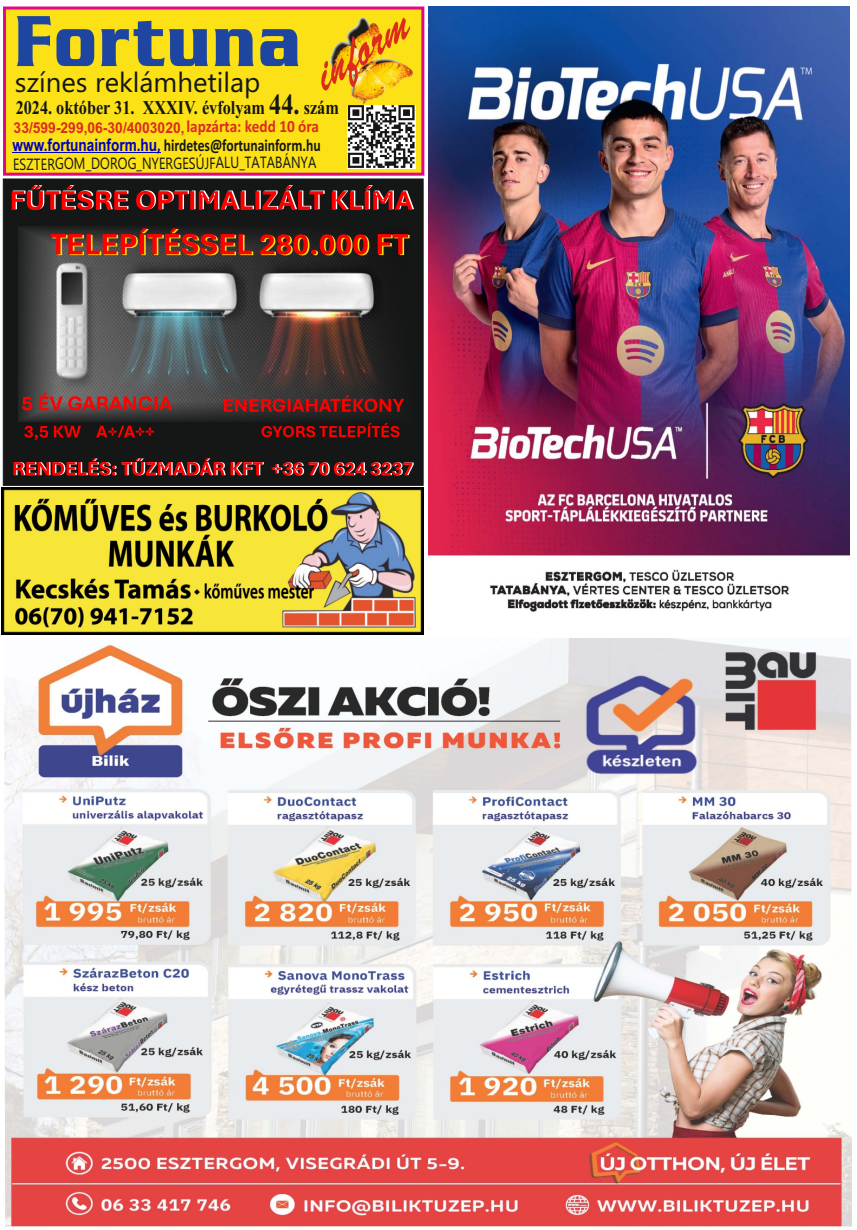
<style>
.page{position:relative;width:857px;height:1230px;background:#fff}
.page>*{position:absolute;margin:0;border:0;box-sizing:border-box;transform-origin:0 0}
.t1{font:27.6px "Ebrima";color:#151616}
.t2{font:700 19.5px "Times New Roman";color:#151616;scale:.83 1}
.t3{font:700 17.25px "Calibri";color:#151616;scale:.79 1}
.t4{font:16.2px "Ebrima";color:#151616;scale:.81 1}
.t5{font:700 15px "Arial";color:#dd2b1c;scale:.92 1}
.s1{font-family:"Arial";color:#0000c4}
.s2{color:#0000c4}
.s3{font-size:29.25px}
.s4{font-family:"Calibri";font-size:17.1px}
</style>
<div class="page">
<div style="left:3px;top:7px;width:421px;height:169px;background:#fbe116;border:3px solid #e10886"></div>
<hr style="left:13px;top:152px;width:144px;height:1px;background:#0000c4">
<svg style="left:17px;top:16px;width:281px;height:50px"></svg>
<img style="left:350px;top:17px;width:62px;height:87px">
<img style="left:321px;top:18px;width:89px;height:73px">
<img style="left:347px;top:105px;width:68px;height:64px">
<div style="left:3px;top:178px;width:420px;height:308px;background:#151616;border:1px solid #151616"></div>
<img style="left:19px;top:227px;width:386px;height:195px">
<svg style="left:22px;top:397px;width:10px;height:13px"></svg>
<svg style="left:39px;top:392px;width:133px;height:18px"></svg>
<svg style="left:224px;top:395px;width:180px;height:17px"></svg>
<svg style="left:24px;top:426px;width:24px;height:14px"></svg>
<svg style="left:54px;top:425px;width:100px;height:12px"></svg>
<svg style="left:261px;top:423px;width:138px;height:14px"></svg>
<svg style="left:12px;top:185px;width:402px;height:25px"></svg>
<svg style="left:51px;top:228px;width:318px;height:27px"></svg>
<svg style="left:378px;top:234px;width:32px;height:21px"></svg>
<svg style="left:13px;top:458px;width:251px;height:17px"></svg>
<svg style="left:272px;top:462px;width:142px;height:13px"></svg>
<img style="left:2px;top:488px;width:421px;height:146px">
<img style="left:429px;top:7px;width:420px;height:605px">
<img style="left:4px;top:638px;width:847px;height:588px">
<h1 class="t1" style="left:15px;top:72px;width:247px">színes reklámhetilap</h1>
<p class="t3" style="left:13px;top:138px;width:391px"><span class="s1">www.fortunainform.hu</span><span class="s2">,</span> hirdetes@fortunainform.hu</p>
<p class="t2" style="left:16px;top:100px;width:391px">2024. október 31. XXXIV. évfolyam <span class="s3">44.</span> szám</p>
<p class="t5" style="left:14px;top:122px;width:334px">33/599-299,06-30/4003020,<span class="s4">lapzárta: kedd 10 óra</span></p>
<p class="t4" style="left:13px;top:157px;width:376px">ESZTERGOM_DOROG_NYERGESÚJFALU_TATABÁNYA</p>
</div>
